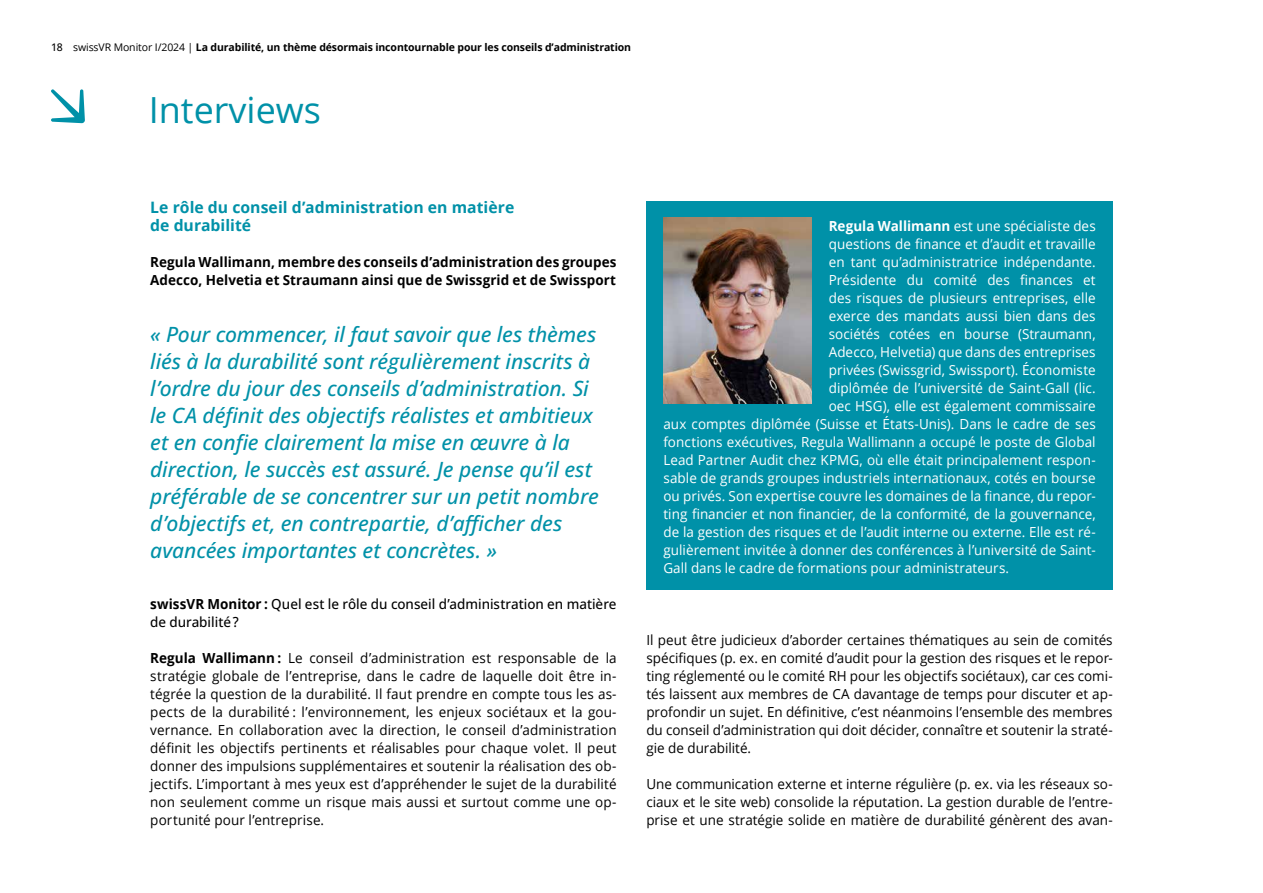
<style>
.page{position:relative;width:1263px;height:893px;background:#fff}
.page>*{position:absolute;margin:0;border:0;box-sizing:border-box;transform-origin:0 0}
.t1{font:36px "Open Sans";color:#0091a8}
.t2{font:italic 500 21px/27px "Open Sans";letter-spacing:-.005em;color:#0191a8}
.t3{font:700 15.75px/18px "Open Sans";color:#0091a8}
.t4{font:13.8px/18px "Open Sans";letter-spacing:.005em;color:#000;text-align:justify}
.t5{font:13.8px/18px "Open Sans";letter-spacing:.005em;color:#fff;text-align:right}
.t6{font:13.8px "Open Sans Regular 2";letter-spacing:.005em;color:#000}
.t7{font:13.8px/18px "Open Sans Regular 2";letter-spacing:.005em;color:#fff}
.t8{font:700 13.8px/18px "Open Sans";letter-spacing:.005em;color:#000}
.t9{font:500 13.8px "Open Sans";color:#000}
.t10{font:13.8px "Open Sans Medium 2";color:#000}
.t11{font:700 10.5px "Open Sans";letter-spacing:-.01em;color:#000}
.s1{font-family:"Open Sans Medium 2";font-weight:400}
.s2{font-weight:400}
.s3{font-family:"Open Sans Bold 2";font-weight:400}
.s4{font-weight:700}
.s5{font-family:"Open Sans Bold 2"}
.s6{font-family:"Open Sans"}
</style>
<div class="page">
<svg style="left:51px;top:89px;width:34px;height:34px"></svg>
<div style="left:646px;top:202px;width:467px;height:388px;background:#0091a8"></div>
<img style="left:663px;top:218px;width:149px;height:186px">
<p class="t11" style="left:51px;top:40px;width:582px"><span class="s1">18</span> <span class="s2">swissVR Monitor I/2024 |</span> La durabilité, un thème désormais incontournable pour les conseils d’administration</p>
<h1 class="t1" style="left:149px;top:85px;width:174px">Interviews</h1>
<p class="t3" style="left:150px;top:198px;width:366px">Le rôle du conseil d’administration en matière de durabilité</p>
<p class="t8" style="left:150px;top:253px;width:468px">Regula Wallimann, membre des conseils d’administration des groupes<br>Adecco, Helvetia et Straumann ainsi que de Swissgrid et de Swissport</p>
<p class="t2" style="left:150px;top:320px;width:450px">« Pour commencer, il faut savoir que les thèmes liés à la durabilité sont régulièrement inscrits à l’ordre du jour des conseils d’administration. Si le CA définit des objectifs réalistes et ambitieux et en confie clairement la mise en œuvre à la direction, le succès est assuré. Je pense qu’il est préférable de se concentrer sur un petit nombre d’objectifs et, en contrepartie, d’afficher des avancées importantes et concrètes. »</p>
<p class="t9" style="left:150px;top:595px;width:468px"><span class="s3">swissVR Monitor :</span> Quel est le rôle du conseil d’administration en matière</p>
<p class="t10" style="left:150px;top:613px;width:90px">de durabilité ?</p>
<p class="t4" style="left:150px;top:649px;width:468px"><span class="s4">Regula Wallimann</span> <span class="s5">:</span> Le conseil d’administration est responsable de la stratégie globale de l’entreprise, dans le cadre de laquelle doit être in&shy;tégrée la question de la durabilité. Il faut prendre en compte tous les as-</p>
<p class="t6" style="left:150px;top:703px;width:468px">pects de la durabilité : l’environnement, les enjeux sociétaux et la gou<span class="s6">-</span></p>
<p class="t4" style="left:150px;top:721px;width:468px">vernance. En collaboration avec la direction, le conseil d’administration</p>
<p class="t6" style="left:150px;top:739px;width:468px">définit les objectifs pertinents et réalisables pour chaque volet. Il peut</p>
<p class="t4" style="left:150px;top:757px;width:468px">donner des impulsions supplémentaires et soutenir la réalisation des ob&shy;jectifs. L’important à mes yeux est d’appréhender le sujet de la durabilité non seulement comme un risque mais aussi et surtout comme une op&shy;portunité pour l’entreprise.</p>
<p class="t5" style="left:829px;top:217px;width:268px"><span class="s4">Regula Wallimann</span> est une spécialiste des</p>
<p class="t7" style="left:829px;top:235px;width:268px">questions de finance et d’audit et travaille</p>
<p class="t5" style="left:829px;top:253px;width:268px">en tant qu’administratrice indépendante.</p>
<p class="t7" style="left:829px;top:271px;width:268px">Présidente du comité des finances et</p>
<p class="t5" style="left:663px;top:289px;width:434px">des risques de plusieurs entreprises, elle<br>exerce des mandats aussi bien dans des<br>sociétés cotées en bourse (Straumann,<br>Adecco, Helvetia) que dans des entreprises<br>privées (Swissgrid, Swissport). Économiste<br>diplômée de l’université de Saint-Gall (lic.<br>oec HSG), elle est également commissaire<br>aux comptes diplômée (Suisse et États-Unis). Dans le cadre de ses fonctions exécutives, Regula Wallimann a occupé le poste de Global Lead Partner Audit chez KPMG, où elle était principalement respon&shy;sable de grands groupes industriels internationaux, cotés en bourse</p>
<p class="t7" style="left:663px;top:487px;width:434px">ou privés. Son expertise couvre les domaines de la finance, du repor&shy;ting financier et non financier, de la conformité, de la gouvernance,</p>
<p class="t5" style="left:663px;top:523px;width:434px;text-align:justify">de la gestion des risques et de l’audit interne ou externe. Elle est ré&shy;gulièrement invitée à donner des conférences à l’université de Saint-Gall dans le cadre de formations pour administrateurs.</p>
<p class="t4" style="left:646px;top:631px;width:468px">Il peut être judicieux d’aborder certaines thématiques au sein de comités</p>
<p class="t6" style="left:646px;top:649px;width:468px">spécifiques (p. ex. en comité d’audit pour la gestion des risques et le repor<span class="s6">-</span></p>
<p class="t4" style="left:646px;top:667px;width:468px">ting réglementé ou le comité RH pour les objectifs sociétaux), car ces comi&shy;tés laissent aux membres de CA davantage de temps pour discuter et ap-</p>
<p class="t6" style="left:646px;top:703px;width:468px">profondir un sujet. En définitive, c’est néanmoins l’ensemble des membres</p>
<p class="t4" style="left:646px;top:721px;width:468px">du conseil d’administration qui doit décider, connaître et soutenir la straté&shy;gie de durabilité.</p>
<p class="t4" style="left:646px;top:775px;width:468px">Une communication externe et interne régulière (p. ex. via les réseaux so&shy;ciaux et le site web) consolide la réputation. La gestion durable de l’entre&shy;prise et une stratégie solide en matière de durabilité génèrent des avan-</p>
</div>
